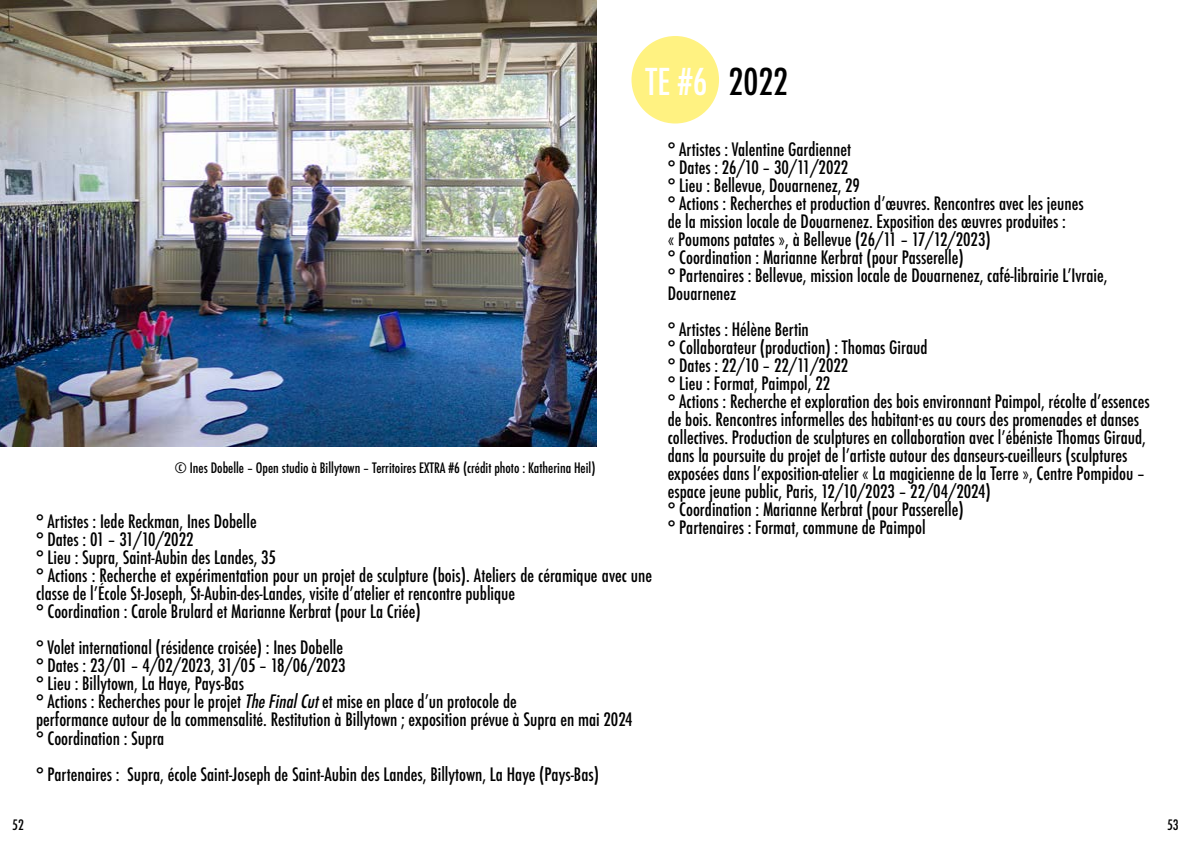
<style>
.page{position:relative;width:1191px;height:842px;background:#fff}
.page>*{position:absolute;margin:0;border:0;box-sizing:border-box;transform-origin:0 0}
.t1{font:500 condensed 36px "Futura";color:#fff}
.t2{font:500 condensed 18px/18px "Futura";color:#000}
.t3{font:500 condensed 14px "Futura";color:#000}
.s1{color:#000}
.s2{font-style:italic}
</style>
<div class="page">
<img style="left:0;top:0;width:596px;height:447px">
<div style="left:631px;top:36px;width:88px;height:88px;background:#fff281;border-radius:50%"></div>
<h1 class="t1" style="left:645px;top:59px;width:144px">TE #6 <span class="s1">2022</span></h1>
<p class="t3" style="left:175px;top:459px;width:422px">© Ines Dobelle – Open studio à Billytown – Territoires EXTRA #6 (crédit photo : Katherina Heil)</p>
<p class="t2" style="left:36px;top:513px;width:617px">° Artistes : Iede Reckman, Ines Dobelle<br>° Dates : 01 – 31/10/2022<br>° Lieu : Supra, Saint-Aubin des Landes, 35<br>° Actions : Recherche et expérimentation pour un projet de sculpture (bois). Ateliers de céramique avec une classe de l’École St-Joseph, St-Aubin-des-Landes, visite d’atelier et rencontre publique<br>° Coordination : Carole Brulard et Marianne Kerbrat (pour La Criée)</p>
<p class="t2" style="left:36px;top:639px;width:598px">° Volet international (résidence croisée) : Ines Dobelle<br>° Dates : 23/01 – 4/02/2023, 31/05 – 18/06/2023<br>° Lieu : Billytown, La Haye, Pays-Bas<br>° Actions : Recherches pour le projet <span class="s2">TheFinalCut</span>et mise en place d’un protocole de<br>performance autour de la commensalité. Restitution à Billytown ; exposition prévue à Supra en mai 2024 ° Coordination : Supra</p>
<p class="t2" style="left:36px;top:765px;width:564px">° Partenaires : Supra, école Saint-Joseph de Saint-Aubin des Landes, Billytown, La Haye (Pays-Bas)</p>
<p class="t2" style="left:668px;top:140px;width:441px">° Artistes : Valentine Gardiennet<br>° Dates : 26/10 – 30/11/2022<br>° Lieu : Bellevue, Douarnenez, 29<br>° Actions : Recherches et production d’œuvres. Rencontres avec les jeunes<br>de la mission locale de Douarnenez. Exposition des œuvres produites :<br>« Poumons patates », à Bellevue (26/11 – 17/12/2023)<br>° Coordination : Marianne Kerbrat (pour Passerelle)<br>° Partenaires : Bellevue, mission locale de Douarnenez, café-librairie L’Ivraie, Douarnenez</p>
<p class="t2" style="left:668px;top:320px;width:483px">° Artistes : Hélène Bertin<br>° Collaborateur (production) : Thomas Giraud<br>° Dates : 22/10 – 22/11/2022<br>° Lieu : Format, Paimpol, 22<br>° Actions : Recherche et exploration des bois environnant Paimpol, récolte d’essences de bois. Rencontres informelles des habitant·es au cours des promenades et danses collectives. Production de sculptures en collaboration avec l’ébéniste Thomas Giraud, dans la poursuite du projet de l’artiste autour des danseurs-cueilleurs (sculptures exposées dans l’exposition-atelier « La magicienne de la Terre », Centre Pompidou – espace jeune public, Paris, 12/10/2023 – 22/04/2024)<br>° Coordination : Marianne Kerbrat (pour Passerelle)<br>° Partenaires : Format, commune de Paimpol</p>
<p class="t3" style="left:12px;top:816px;width:13px">52</p>
<p class="t3" style="left:1167px;top:816px;width:13px">53</p>
</div>
